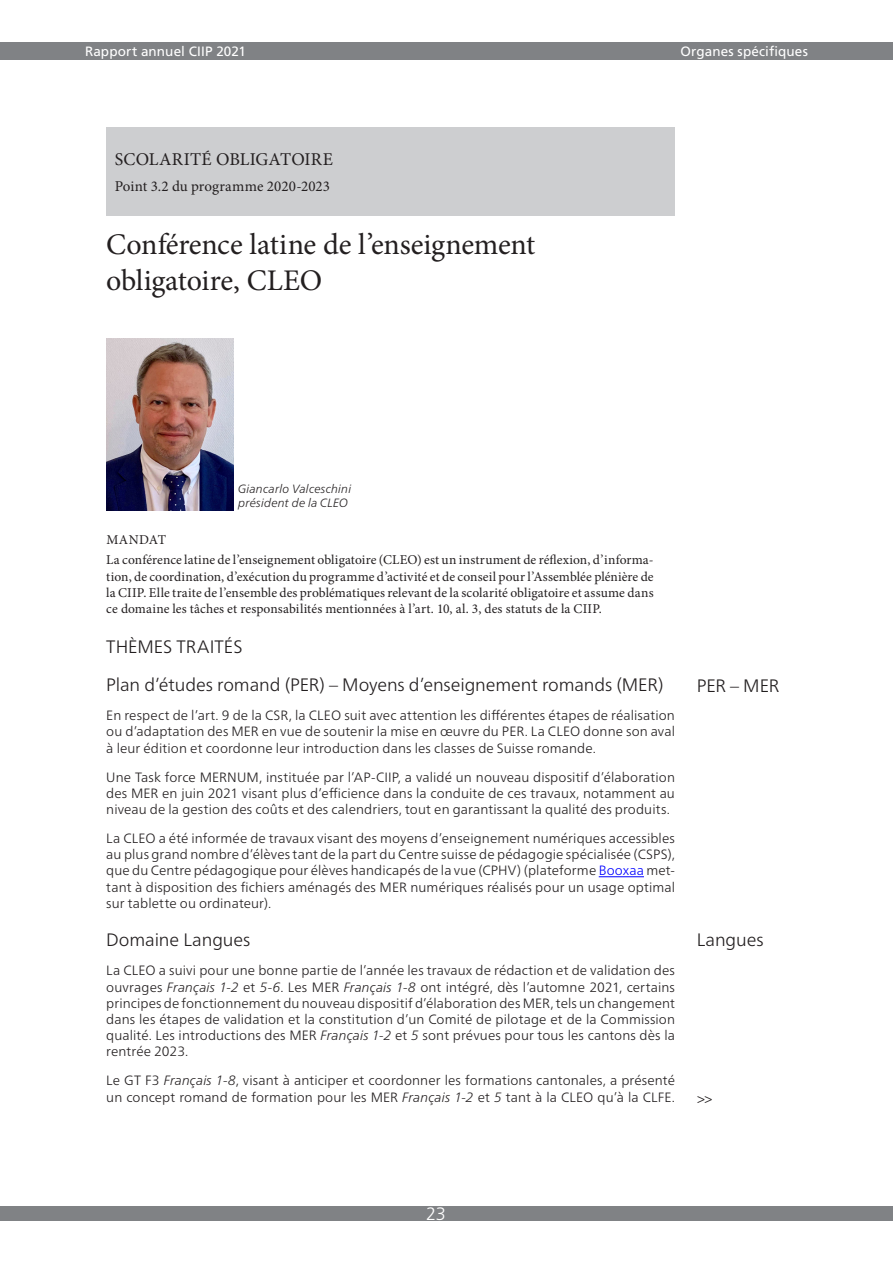
<style>
.page{position:relative;width:893px;height:1263px;background:#fff}
.page>*{position:absolute;margin:0;border:0;box-sizing:border-box;transform-origin:0 0}
.cm_titre_com{font:30px/36px "Minion Pro";letter-spacing:-.01em;color:#231f20}
.cm_sous-titre_p{font:300 18px "Frutiger Neue LT Pro";letter-spacing:-.005em;color:#231f20}
.cm_mandat{font:18px "Minion Pro";letter-spacing:.01em;color:#231f20}
.t1{font:300 18px "Frutiger LT Std";color:#fff}
.cm_mandat-2{font:15px "Minion Pro";color:#231f20}
.cm_texte{font:300 13.5px/16.2px "Frutiger Neue LT Pro";letter-spacing:.005em;color:#231f20;text-align:justify}
.cm_mandat-3{font:13.5px/16.2px "Minion Pro";letter-spacing:.01em;color:#231f20;text-align:justify}
.cm_mandat-4{font:13.5px "Frutiger LT Std";letter-spacing:.01em;color:#fff}
.cm_mandat-5{font:italic 300 13.5px "Frutiger LT Std";color:#231f20}
.cm_légende{font:italic 300 12px/14.4px "Frutiger Neue LT Pro";letter-spacing:.01em;color:#231f20}
.s1{color:#00f}
.s2{font-style:italic}
</style>
<div class="page">
<div style="left:0;top:1205px;width:893px;height:15px;background:#808285"></div>
<div style="left:0;top:43px;width:893px;height:17px;background:#808285"></div>
<img style="left:106px;top:338px;width:128px;height:172px">
<hr style="left:599px;top:876px;width:45px;height:1px;background:#00f">
<div style="left:106px;top:128px;width:569px;height:88px;background:#cdced0"></div>
<p class="cm_mandat-4" style="left:85px;top:43px;width:163px">Rapport annuel CIIP 2021</p>
<p class="cm_mandat-4" style="left:680px;top:43px;width:129px">Organes spécifiques</p>
<p class="cm_mandat" style="left:115px;top:148px;width:220px">SCOLARITÉ OBLIGATOIRE</p>
<p class="cm_mandat-2" style="left:115px;top:176px;width:217px">Point 3.2 du programme 2020-2023</p>
<p class="cm_titre_com" style="left:106px;top:227px;width:431px">Conférence latine de l’enseignement obligatoire, CLEO</p>
<p class="cm_légende" style="left:238px;top:481px;width:115px">Giancarlo Valceschini président de la CLEO</p>
<p class="cm_mandat-3" style="left:106px;top:532px;width:61px">MANDAT</p>
<p class="cm_mandat-3" style="left:106px;top:552px;width:549px">La conférence latine de l’enseignement obligatoire (CLEO) est un instrument de réflexion, d’informa&shy;tion, de coordination, d’exécution du programme d’activité et de conseil pour l’Assemblée plénière de la CIIP. Elle traite de l’ensemble des problématiques relevant de la scolarité obligatoire et assume dans ce domaine les tâches et responsabilités mentionnées à l’art. 10, al. 3, des statuts de la CIIP.</p>
<p class="cm_sous-titre_p" style="left:106px;top:635px;width:138px">THÈMES TRAITÉS</p>
<p class="cm_sous-titre_p" style="left:106px;top:674px;width:559px">Plan d’études romand (PER) – Moyens d’enseignement romands (MER)</p>
<p class="cm_texte" style="left:106px;top:707px;width:570px">En respect de l’art. 9 de la CSR, la CLEO suit avec attention les différentes étapes de réalisation ou d’adaptation des MER en vue de soutenir la mise en œuvre du PER. La CLEO donne son aval à leur édition et coordonne leur introduction dans les classes de Suisse romande.</p>
<p class="cm_texte" style="left:106px;top:769px;width:570px">Une Task force MERNUM, instituée par l’AP-CIIP, a validé un nouveau dispositif d’élaboration des MER en juin 2021 visant plus d’efficience dans la conduite de ces travaux, notamment au niveau de la gestion des coûts et des calendriers, tout en garantissant la qualité des produits.</p>
<p class="cm_texte" style="left:106px;top:830px;width:570px">La CLEO a été informée de travaux visant des moyens d’enseignement numériques accessibles au plus grand nombre d’élèves tant de la part du Centre suisse de pédagogie spécialisée (CSPS), que du Centre pédagogique pour élèves handicapés de la vue (CPHV) (plateforme <span class="s1">Booxaa</span> met&shy;tant à disposition des fichiers aménagés des MER numériques réalisés pour un usage optimal sur tablette ou ordinateur).</p>
<p class="cm_sous-titre_p" style="left:106px;top:929px;width:146px">Domaine Langues</p>
<p class="cm_texte" style="left:106px;top:962px;width:570px">La CLEO a suivi pour une bonne partie de l’année les travaux de rédaction et de validation des ouvrages <span class="s2">Français 1-2</span> et <span class="s2">5-6</span>. Les MER <span class="s2">Français 1-8</span> ont intégré, dès l’automne 2021, certains principes de fonctionnement du nouveau dispositif d’élaboration des MER, tels un changement dans les étapes de validation et la constitution d’un Comité de pilotage et de la Commission qualité. Les introductions des MER <span class="s2">Français 1-2</span> et <span class="s2">5</span> sont prévues pour tous les cantons dès la rentrée 2023.</p>
<p class="cm_texte" style="left:106px;top:1072px;width:570px">Le GT F3 <span class="s2">Français 1-8</span>, visant à anticiper et coordonner les formations cantonales, a présenté un concept romand de formation pour les MER <span class="s2">Français 1-2</span> et <span class="s2">5</span> tant à la CLEO qu’à la CLFE.</p>
<p class="cm_sous-titre_p" style="left:697px;top:674px;width:84px">PER – MER</p>
<p class="cm_sous-titre_p" style="left:697px;top:929px;width:68px">Langues</p>
<p class="cm_mandat-5" style="left:697px;top:1090px;width:17px">&gt;&gt;</p>
<h2 class="t1" style="left:426px;top:1203px;width:21px">23</h2>
</div>
